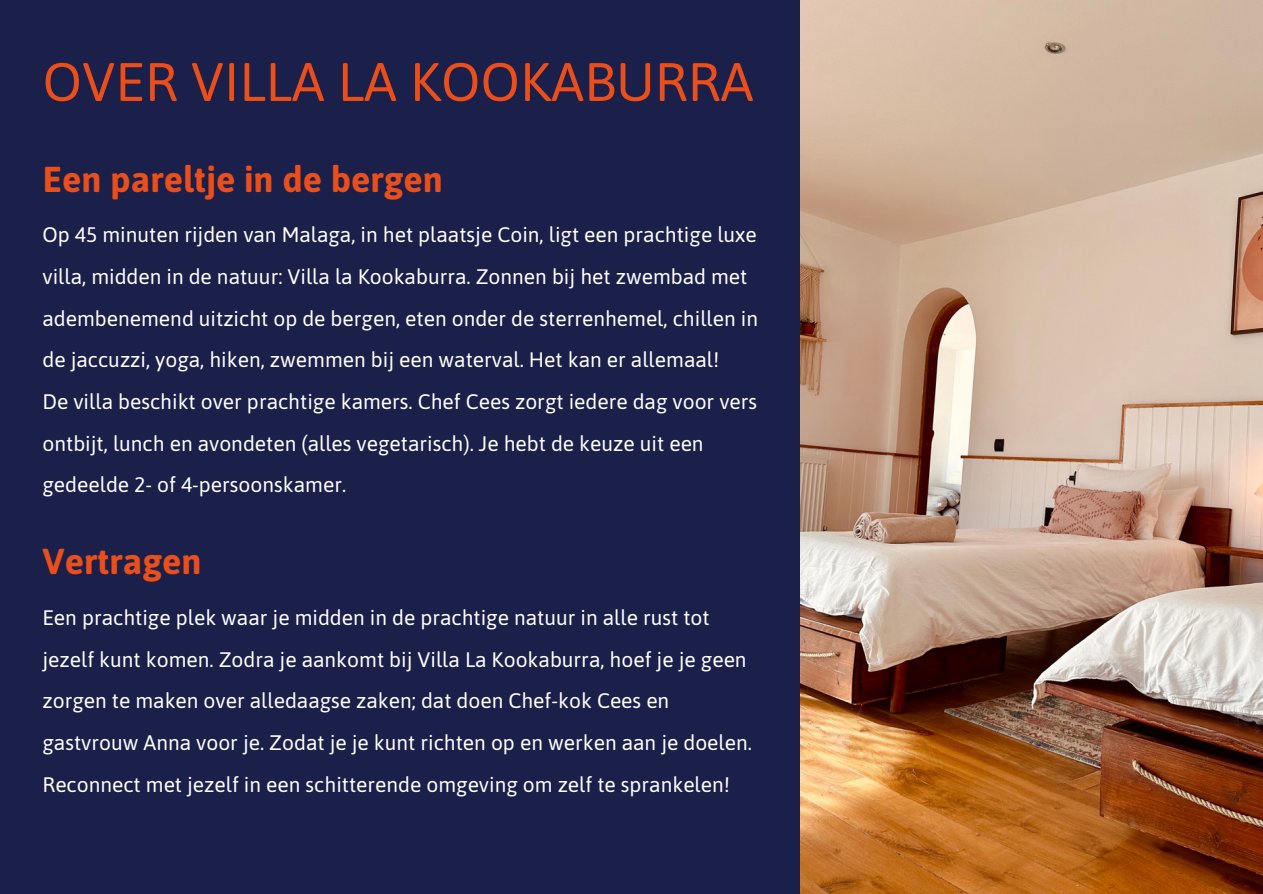
<style>
.page{position:relative;width:1263px;height:894px;background:#fff}
.page>*{position:absolute;margin:0;border:0;box-sizing:border-box;transform-origin:0 0}
.t1{font:54px "Asap";color:#e94e1b}
.t2{font:700 36px "Asap";color:#e94e1b}
.t3{font:21px/41.7px "Asap";color:#fff}
</style>
<div class="page">
<div style="left:0;top:0;width:1263px;height:893px;background:#1a204a"></div>
<img style="left:800px;top:0;width:463px;height:893px">
<h1 class="t1" style="left:43px;top:50px;width:713px">OVER VILLA LA KOOKABURRA</h1>
<p class="t2" style="left:43px;top:158px;width:402px">Een pareltje in de bergen</p>
<p class="t3" style="left:43px;top:214px;width:717px">Op 45 minuten rijden van Malaga, in het plaatsje Coin, ligt een prachtige luxe villa, midden in de natuur: Villa la Kookaburra. Zonnen bij het zwembad met adembenemend uitzicht op de bergen, eten onder de sterrenhemel, chillen in de jaccuzzi, yoga, hiken, zwemmen bij een waterval. Het kan er allemaal!</p>
<p class="t3" style="left:43px;top:380px;width:716px">De villa beschikt over prachtige kamers. Chef Cees zorgt iedere dag voor vers ontbijt, lunch en avondeten (alles vegetarisch). Je hebt de keuze uit een gedeelde 2- of 4-persoonskamer.</p>
<p class="t2" style="left:43px;top:540px;width:161px">Vertragen</p>
<p class="t3" style="left:43px;top:596px;width:711px">Een prachtige plek waar je midden in de prachtige natuur in alle rust tot jezelf kunt komen. Zodra je aankomt bij Villa La Kookaburra, hoef je je geen zorgen te maken over alledaagse zaken; dat doen Chef-kok Cees en gastvrouw Anna voor je. Zodat je je kunt richten op en werken aan je doelen.</p>
<p class="t3" style="left:43px;top:763px;width:689px">Reconnect met jezelf in een schitterende omgeving om zelf te sprankelen!</p>
</div>
